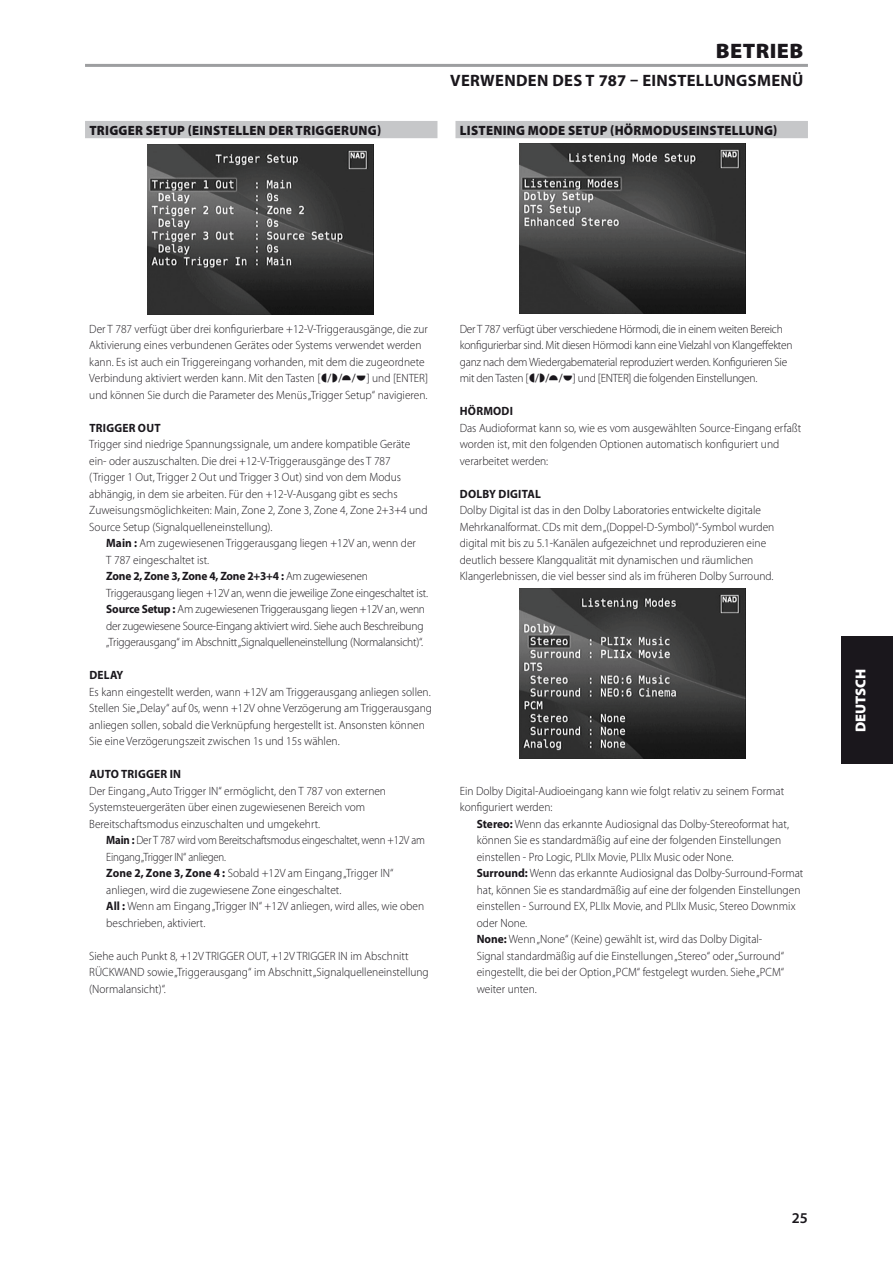
<style>
.page{position:relative;width:893px;height:1263px;background:#fff}
.page>*{position:absolute;margin:0;border:0;box-sizing:border-box;transform-origin:0 0}
.Body_copy_-_header{font:900 21px "Myriad Pro";letter-spacing:.02em;color:#1a171c;scale:1.05 1}
.Body_copy_-_header-2{font:700 16.5px "Myriad Pro";letter-spacing:.02em;color:#1a171c}
.t1{font:600 15px "Myriad Pro";color:#1a171c}
.t2{font:900 14.4px "Myriad Pro";color:#fff}
.Body_copy_-_sub-sect{font:900 13.5px "Myriad Pro";letter-spacing:.02em;color:#1a171c;scale:.95 1}
.Body_copy_-_normal{font:300 12px/16.5px "Myriad Pro";color:#1a171c;scale:.95 1}
.Body_copy_-_indent_1{font:300 12px/16.5px "Myriad Pro";color:#1a171c;scale:.95 1}
.Body_copy_-_indent_1-2{font:300 12px/16.5px "Myriad Pro";letter-spacing:-.02em;color:#1a171c;scale:.95 1}
.Body_copy_-_normal-2{font:300 12px/16.5px "Myriad Pro";letter-spacing:-.02em;color:#1a171c;scale:.95 1}
.Body_copy_-_indent_1-3{font:300 12px/16.5px "Myriad Pro";letter-spacing:-.02em;color:#1a171c;scale:.9 1}
.Body_copy_-_sub-sect-2{font:700 12px "Myriad Pro";letter-spacing:.02em;color:#1a171c;scale:.95 1}
.s1{font-weight:700}
</style>
<div class="page">
<div style="left:85px;top:121px;width:352px;height:17px;background:#c6c7c9"></div>
<div style="left:455px;top:121px;width:353px;height:17px;background:#c6c7c9"></div>
<img style="left:147px;top:145px;width:227px;height:170px">
<img style="left:519px;top:143px;width:227px;height:170px">
<img style="left:519px;top:588px;width:227px;height:170px">
<hr style="left:85px;top:64px;width:723px;height:3px;background:#9d9ea0">
<div style="left:842px;top:637px;width:51px;height:127px;background:#1a171c"></div>
<p class="Body_copy_-_sub-sect" style="left:89px;top:121px;width:309px">TRIGGER SETUP (EINSTELLEN DER TRIGGERUNG)</p>
<p class="Body_copy_-_header" style="left:716px;top:37px;width:85px">BETRIEB</p>
<p class="Body_copy_-_header-2" style="left:450px;top:70px;width:355px">VERWENDEN DES T 787 – EINSTELLUNGSMENÜ</p>
<p class="Body_copy_-_sub-sect" style="left:460px;top:121px;width:336px">LISTENING MODE SETUP (HÖRMODUSEINSTELLUNG)</p>
<p class="Body_copy_-_normal" style="left:89px;top:320px;width:358px">Der T 787 verfügt über drei konfigurierbare +12-V-Triggerausgänge, die zur Aktivierung eines verbundenen Gerätes oder Systems verwendet werden kann. Es ist auch ein Triggereingang vorhanden, mit dem die zugeordnete Verbindung aktiviert werden kann. Mit den Tasten [</p>
<p class="Body_copy_-_normal" style="left:89px;top:370px;width:358px;text-align:right">] und [ENTER]<br>und können Sie durch die Parameter des Menüs „Trigger Setup“ navigieren.</p>
<p class="Body_copy_-_sub-sect-2" style="left:89px;top:420px;width:76px">TRIGGER OUT</p>
<p class="Body_copy_-_normal" style="left:89px;top:436px;width:358px">Trigger sind niedrige Spannungssignale, um andere kompatible Geräte ein- oder auszuschalten. Die drei +12-V-Triggerausgänge des T 787 (Trigger 1 Out, Trigger 2 Out und Trigger 3 Out) sind von dem Modus abhängig, in dem sie arbeiten. Für den +12-V-Ausgang gibt es sechs Zuweisungsmöglichkeiten: Main, Zone 2, Zone 3, Zone 4, Zone 2+3+4 und Source Setup (Signalquelleneinstellung).</p>
<p class="Body_copy_-_indent_1" style="left:106px;top:535px;width:327px"><span class="s1">Main :</span> Am zugewiesenen Triggerausgang liegen +12V an, wenn der<br>T 787 eingeschaltet ist.</p>
<p class="Body_copy_-_indent_1-2" style="left:106px;top:568px;width:340px"><span class="s1">Zone 2, Zone 3, Zone 4, Zone 2+3+4 :</span> Am zugewiesenen<br>Triggerausgang liegen +12V an, wenn die jeweilige Zone eingeschaltet ist.</p>
<p class="Body_copy_-_indent_1-2" style="left:106px;top:601px;width:337px"><span class="s1">Source Setup :</span> Am zugewiesenen Triggerausgang liegen +12V an, wenn der zugewiesene Source-Eingang aktiviert wird. Siehe auch Beschreibung „Triggerausgang“ im Abschnitt „Signalquelleneinstellung (Normalansicht)“.</p>
<p class="Body_copy_-_sub-sect-2" style="left:89px;top:667px;width:37px">DELAY</p>
<p class="Body_copy_-_normal" style="left:89px;top:683px;width:362px">Es kann eingestellt werden, wann +12V am Triggerausgang anliegen sollen.<br>Stellen Sie „Delay“ auf 0s, wenn +12V ohne Verzögerung am Triggerausgang anliegen sollen, sobald die Verknüpfung hergestellt ist. Ansonsten können Sie eine Verzögerungszeit zwischen 1s und 15s wählen.</p>
<p class="Body_copy_-_sub-sect-2" style="left:89px;top:766px;width:98px">AUTO TRIGGER IN</p>
<p class="Body_copy_-_normal" style="left:89px;top:782px;width:314px">Der Eingang „Auto Trigger IN“ ermöglicht, den T 787 von externen<br>Systemsteuergeräten über einen zugewiesenen Bereich vom<br>Bereitschaftsmodus einzuschalten und umgekehrt.</p>
<p class="Body_copy_-_indent_1-3" style="left:106px;top:832px;width:356px"><span class="s1">Main :</span> Der T 787 wird vom Bereitschaftsmodus eingeschaltet, wenn +12V am<br>Eingang „Trigger IN“ anliegen.</p>
<p class="Body_copy_-_indent_1" style="left:106px;top:865px;width:304px"><span class="s1">Zone 2, Zone 3, Zone 4 :</span> Sobald +12V am Eingang „Trigger IN“ anliegen, wird die zugewiesene Zone eingeschaltet.</p>
<p class="Body_copy_-_indent_1" style="left:106px;top:898px;width:336px"><span class="s1">All :</span> Wenn am Eingang „Trigger IN“ +12V anliegen, wird alles, wie oben beschrieben, aktiviert.</p>
<p class="Body_copy_-_normal" style="left:89px;top:947px;width:359px">Siehe auch Punkt 8, +12V TRIGGER OUT, +12V TRIGGER IN im Abschnitt<br>RÜCKWAND sowie „Triggerausgang“ im Abschnitt „Signalquelleneinstellung (Normalansicht)“.</p>
<p class="Body_copy_-_normal-2" style="left:460px;top:320px;width:352px">Der T 787 verfügt über verschiedene Hörmodi, die in einem weiten Bereich konfigurierbar sind. Mit diesen Hörmodi kann eine Vielzahl von Klangeffekten ganz nach dem Wiedergabematerial reproduziert werden. Konfigurieren Sie mit den Tasten [</p>
<p class="Body_copy_-_normal-2" style="left:573px;top:370px;width:196px">] und [ENTER] die folgenden Einstellungen.</p>
<p class="Body_copy_-_sub-sect-2" style="left:460px;top:403px;width:57px">HÖRMODI</p>
<p class="Body_copy_-_normal" style="left:460px;top:419px;width:361px">Das Audioformat kann so, wie es vom ausgewählten Source-Eingang erfaßt worden ist, mit den folgenden Optionen automatisch konfiguriert und verarbeitet werden:</p>
<p class="Body_copy_-_sub-sect-2" style="left:460px;top:486px;width:87px">DOLBY DIGITAL</p>
<p class="Body_copy_-_normal" style="left:460px;top:502px;width:333px">Dolby Digital ist das in den Dolby Laboratories entwickelte digitale Mehrkanalformat. CDs mit dem „(Doppel-D-Symbol)“-Symbol wurden digital mit bis zu 5.1-Kanälen aufgezeichnet und reproduzieren eine deutlich bessere Klangqualität mit dynamischen und räumlichen Klangerlebnissen, die viel besser sind als im früheren Dolby Surround.</p>
<p class="Body_copy_-_normal" style="left:460px;top:782px;width:343px">Ein Dolby Digital-Audioeingang kann wie folgt relativ zu seinem Format konfiguriert werden:</p>
<p class="Body_copy_-_indent_1" style="left:477px;top:815px;width:330px"><span class="s1">Stereo:</span> Wenn das erkannte Audiosignal das Dolby-Stereoformat hat, können Sie es standardmäßig auf eine der folgenden Einstellungen einstellen - Pro Logic, PLIIx Movie, PLIIx Music oder None.</p>
<p class="Body_copy_-_indent_1" style="left:477px;top:865px;width:345px"><span class="s1">Surround:</span> Wenn das erkannte Audiosignal das Dolby-Surround-Format hat, können Sie es standardmäßig auf eine der folgenden Einstellungen einstellen - Surround EX, PLIIx Movie, and PLIIx Music, Stereo Downmix oder None.</p>
<p class="Body_copy_-_indent_1" style="left:477px;top:931px;width:325px"><span class="s1">None:</span> Wenn „None“ (Keine) gewählt ist, wird das Dolby Digital-Signal standardmäßig auf die Einstellungen „Stereo“ oder „Surround“ eingestellt, die bei der Option „PCM“ festgelegt wurden. Siehe „PCM“ weiter unten.</p>
<p class="t2" style="left:851px;top:732px;width:65px;rotate:-90deg">DEUTSCH</p>
<p class="t1" style="left:792px;top:1208px;width:18px">25</p>
</div>
